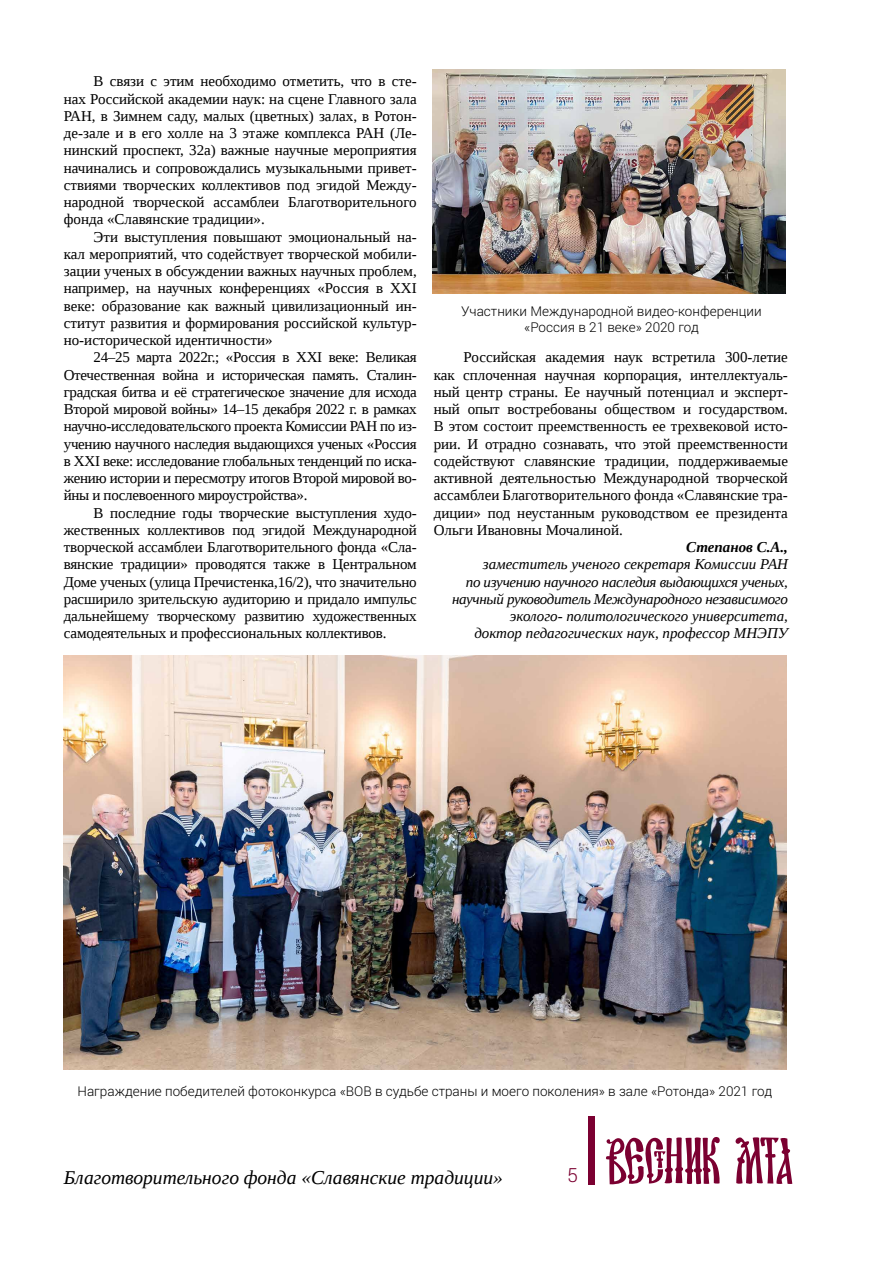
<style>
.page{position:relative;width:893px;height:1263px;background:#fff}
.page>*{position:absolute;margin:0;border:0;box-sizing:border-box;transform-origin:0 0}
.t1{font:italic 19.5px "Liberation Serif";color:#000}
.t2{font:300 19.5px "Roboto";color:#7b0031}
.t3{font:15px/17.2px "Liberation Serif";color:#000;text-align:justify}
.t4{font:italic 15px/17.2px "Liberation Serif";letter-spacing:-.015em;color:#000;text-align:right}
.t5{font:italic 700 15px "Liberation Serif";color:#000}
.t6{font:300 13.5px/16.2px "Roboto";color:#000;text-align:center}
</style>
<div class="page">
<div style="left:589px;top:1116px;width:6px;height:68px;background:#7b0031"></div>
<svg style="left:606px;top:1137px;width:114px;height:48px"></svg>
<svg style="left:735px;top:1137px;width:57px;height:47px"></svg>
<img style="left:432px;top:69px;width:353px;height:225px">
<img style="left:64px;top:656px;width:723px;height:414px">
<p class="t3" style="left:64px;top:73px;width:354px;text-indent:30px">В связи с этим необходимо отметить, что в сте&shy;нах Российской академии наук: на сцене Главного зала РАН, в Зимнем саду, малых (цветных) залах, в Ротон&shy;де-зале и в его холле на 3 этаже комплекса РАН (Ле&shy;нинский проспект, 32а) важные научные мероприятия начинались и сопровождались музыкальными привет&shy;ствиями творческих коллективов под эгидой Между&shy;народной творческой ассамблеи Благотворительного фонда «Славянские традиции».</p>
<p class="t3" style="left:64px;top:228px;width:354px;text-indent:30px">Эти выступления повышают эмоциональный на&shy;кал мероприятий, что содействует творческой мобили&shy;зации ученых в обсуждении важных научных проблем, например, на научных конференциях «Россия в ХХI веке: образование как важный цивилизационный ин&shy;ститут развития и формирования российской культур&shy;но-исторической идентичности»</p>
<p class="t3" style="left:64px;top:349px;width:354px;text-indent:30px">24–25 марта 2022г.; «Россия в ХХI веке: Великая Отечественная война и историческая память. Сталин&shy;градская битва и её стратегическое значение для исхода Второй мировой войны» 14–15 декабря 2022 г. в рамках научно-исследовательского проекта Комиссии РАН по из&shy;учению научного наследия выдающихся ученых «Россия в ХХI веке: исследование глобальных тенденций по иска&shy;жению истории и пересмотру итогов Второй мировой во&shy;йны и послевоенного мироустройства».</p>
<p class="t3" style="left:64px;top:504px;width:354px;text-indent:30px">В последние годы творческие выступления худо&shy;жественных коллективов под эгидой Международной творческой ассамблеи Благотворительного фонда «Сла&shy;вянские традиции» проводятся также в Центральном Доме ученых (улица Пречистенка,16/2), что значительно расширило зрительскую аудиторию и придало импульс дальнейшему творческому развитию художественных самодеятельных и профессиональных коллективов.</p>
<p class="t6" style="left:461px;top:302px;width:302px">Участники Международной видео-конференции «Россия в 21 веке» 2020 год</p>
<p class="t3" style="left:434px;top:349px;width:356px;text-indent:30px">Российская академия наук встретила 300-летие как сплоченная научная корпорация, интеллектуаль&shy;ный центр страны. Ее научный потенциал и эксперт&shy;ный опыт востребованы обществом и государством.<br>В этом состоит преемственность ее трехвековой исто&shy;рии. И отрадно сознавать, что этой преемственности содействуют славянские традиции, поддерживаемые активной деятельностью Международной творческой ассамблеи Благотворительного фонда «Славянские тра&shy;диции» под неустанным руководством ее президента Ольги Ивановны Мочалиной.</p>
<p class="t5" style="left:686px;top:537px;width:103px">Степанов С.А.,</p>
<p class="t4" style="left:452px;top:556px;width:337px">заместитель ученого секретаря Комиссии РАН<br>по изучению научного наследия выдающихся ученых, научный руководитель Международного независимого эколого- политологического университета,<br>доктор педагогических наук, профессор МНЭПУ</p>
<p class="t6" style="left:77px;top:1083px;width:696px">Награждение победителей фотоконкурса «ВОВ в судьбе страны и моего поколения» в зале «Ротонда» 2021 год</p>
<h1 class="t1" style="left:64px;top:1164px;width:441px">Благотворительного фонда «Славянские традиции»</h1>
<h1 class="t2" style="left:567px;top:1161px;width:12px">5</h1>
</div>
